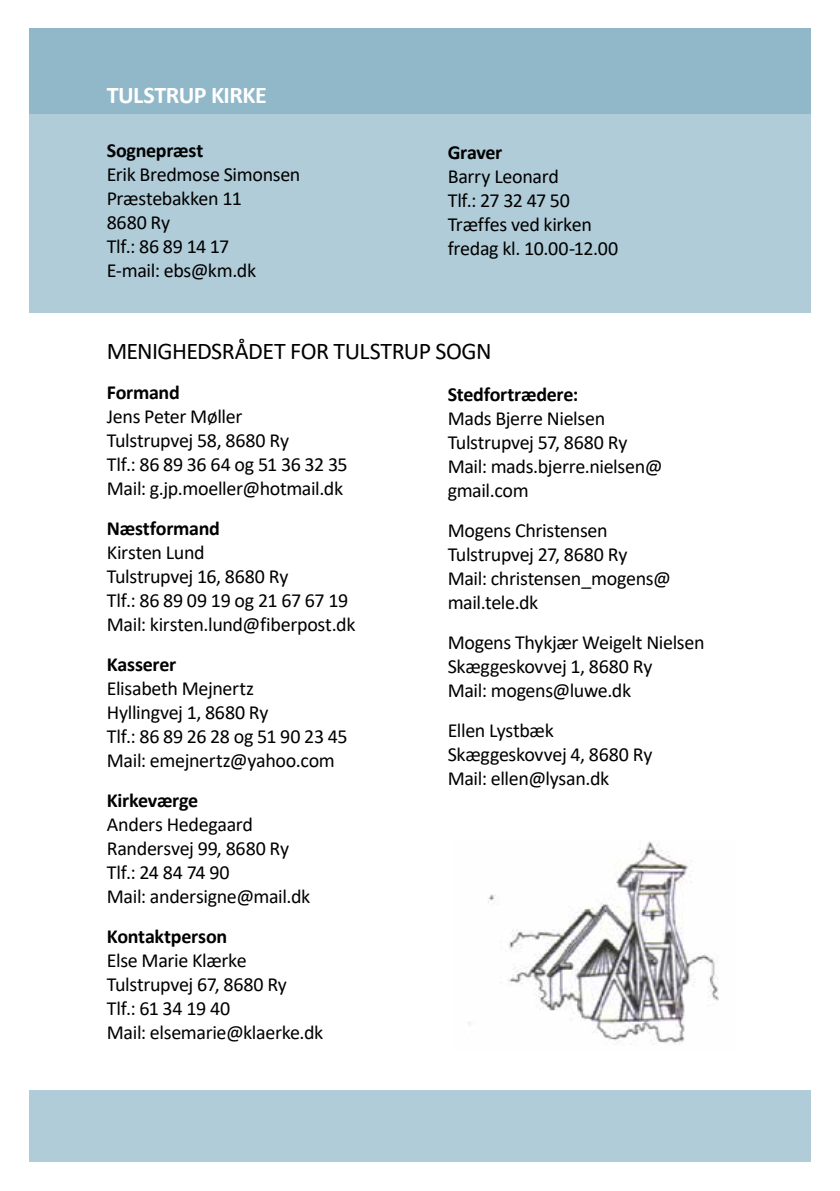
<style>
.page{position:relative;width:840px;height:1191px;background:#fff}
.page>*{position:absolute;margin:0;border:0;box-sizing:border-box;transform-origin:0 0}
.t1{font:24px "Calibri";letter-spacing:-.025em;color:#000}
.t2{font:700 24px "Calibri";letter-spacing:-.025em;color:#fff}
.t3{font:20px/24px "Calibri";letter-spacing:-.02em;color:#000}
.t4{font:700 20px "Calibri";letter-spacing:-.015em;color:#000}
</style>
<div class="page">
<div style="left:0;top:0;width:839px;height:312px;background:#b0ccd8"></div>
<img style="left:468px;top:841px;width:251px;height:204px">
<div style="left:28px;top:1090px;width:783px;height:72px;background:#b0ccd8"></div>
<div style="left:0;top:0;width:839px;height:113px;background:#90b8c9"></div>
<div style="left:0;top:0;width:28px;height:1190px;background:#fff"></div>
<div style="left:811px;top:0;width:28px;height:1190px;background:#fff"></div>
<div style="left:0;top:0;width:839px;height:28px;background:#fff"></div>
<p class="t2" style="left:107px;top:78px;width:161px">TULSTRUP KIRKE</p>
<p class="t4" style="left:107px;top:136px;width:98px">Sognepræst</p>
<p class="t3" style="left:107px;top:162px;width:195px">Erik Bredmose Simonsen<br>Præstebakken 11<br>8680 Ry<br>Tlf.: 86 89 14 17<br>E-mail: ebs@km.dk</p>
<p class="t4" style="left:447px;top:138px;width:56px">Graver</p>
<p class="t3" style="left:447px;top:163px;width:172px">Barry Leonard<br>Tlf.: 27 32 47 50<br>Træffes ved kirken fredag kl. 10.00-12.00</p>
<p class="t1" style="left:107px;top:334px;width:386px">MENIGHEDSRÅDET FOR TULSTRUP SOGN</p>
<p class="t4" style="left:107px;top:378px;width:74px">Formand</p>
<p class="t3" style="left:107px;top:403px;width:242px">Jens Peter Møller<br>Tulstrupvej 58, 8680 Ry<br>Tlf.: 86 89 36 64 og 51 36 32 35<br>Mail: g.jp.moeller@hotmail.dk</p>
<p class="t4" style="left:107px;top:514px;width:114px">Næstformand</p>
<p class="t3" style="left:107px;top:539px;width:250px">Kirsten Lund<br>Tulstrupvej 16, 8680 Ry<br>Tlf.: 86 89 09 19 og 21 67 67 19<br>Mail: kirsten.lund@fiberpost.dk</p>
<p class="t4" style="left:107px;top:650px;width:71px">Kasserer</p>
<p class="t3" style="left:107px;top:675px;width:242px">Elisabeth Mejnertz<br>Hyllingvej 1, 8680 Ry<br>Tlf.: 86 89 26 28 og 51 90 23 45<br>Mail: emejnertz@yahoo.com</p>
<p class="t4" style="left:107px;top:786px;width:93px">Kirkeværge</p>
<p class="t3" style="left:107px;top:811px;width:205px">Anders Hedegaard<br>Randersvej 99, 8680 Ry<br>Tlf.: 24 84 74 90<br>Mail: andersigne@mail.dk</p>
<p class="t4" style="left:107px;top:922px;width:122px">Kontaktperson</p>
<p class="t3" style="left:107px;top:947px;width:218px">Else Marie Klærke<br>Tulstrupvej 67, 8680 Ry<br>Tlf.: 61 34 19 40<br>Mail: elsemarie@klaerke.dk</p>
<p class="t4" style="left:447px;top:380px;width:132px">Stedfortrædere:</p>
<p class="t3" style="left:447px;top:405px;width:216px">Mads Bjerre Nielsen<br>Tulstrupvej 57, 8680 Ry<br>Mail: mads.bjerre.nielsen@ gmail.com</p>
<p class="t3" style="left:447px;top:517px;width:225px">Mogens Christensen<br>Tulstrupvej 27, 8680 Ry<br>Mail: christensen_mogens@ mail.tele.dk</p>
<p class="t3" style="left:447px;top:629px;width:258px">Mogens Thykjær Weigelt Nielsen<br>Skæggeskovvej 1, 8680 Ry<br>Mail: mogens@luwe.dk</p>
<p class="t3" style="left:447px;top:717px;width:206px">Ellen Lystbæk<br>Skæggeskovvej 4, 8680 Ry<br>Mail: ellen@lysan.dk</p>
</div>
